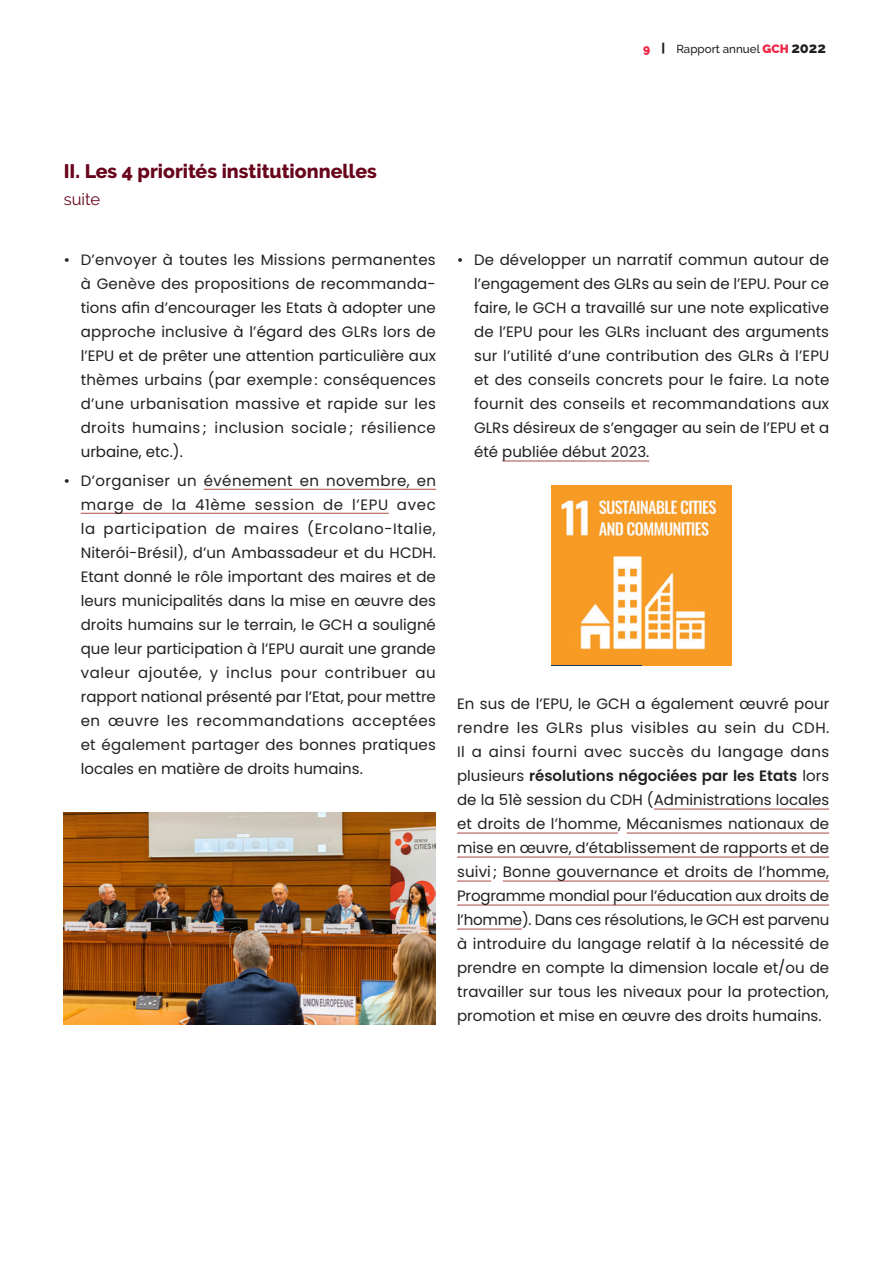
<style>
.page{position:relative;width:893px;height:1263px;background:#fff}
.page>*{position:absolute;margin:0;border:0;box-sizing:border-box;transform-origin:0 0}
.Heading_1{font:800 19.5px "Raleway";color:#68051c}
.Heading_1-2{font:16.5px "Raleway";color:#68051c}
.Body_text{font:15px/24px "Poppins";color:#231f20;text-align:justify}
.t1{font:500 11.55px "Raleway";color:#231f20}
.s1{font-weight:900;font-size:12px;color:#ed2744}
.s2{font-weight:900;font-size:12px}
.s3{font-weight:800;font-size:14.7px}
.s4{font-weight:600}
</style>
<div class="page">
<hr style="left:204px;top:489px;width:232px;height:1px;background:#af4947">
<hr style="left:81px;top:513px;width:308px;height:1px;background:#af4947">
<hr style="left:502px;top:461px;width:147px;height:1px;background:#af4947">
<hr style="left:654px;top:809px;width:175px;height:1px;background:#af4947">
<hr style="left:457px;top:833px;width:161px;height:1px;background:#af4947">
<hr style="left:627px;top:833px;width:202px;height:1px;background:#af4947">
<hr style="left:457px;top:857px;width:372px;height:1px;background:#af4947">
<hr style="left:457px;top:881px;width:34px;height:1px;background:#af4947">
<hr style="left:503px;top:881px;width:326px;height:1px;background:#af4947">
<hr style="left:457px;top:905px;width:372px;height:1px;background:#af4947">
<hr style="left:457px;top:929px;width:65px;height:1px;background:#af4947">
<img style="left:551px;top:486px;width:180px;height:179px">
<img style="left:64px;top:812px;width:372px;height:212px">
<p class="t1" style="left:643px;top:42px;width:184px"><span class="s1">9</span> <span class="s2">|</span> Rapport annuel <span class="s1">GCH</span> <span class="s3">2022</span></p>
<h1 class="Heading_1" style="left:64px;top:160px;width:315px">II. Les 4 priorités institutionnelles</h1>
<h1 class="Heading_1-2" style="left:64px;top:190px;width:38px">suite</h1>
<p class="Body_text" style="left:81px;top:248px;width:357px;text-indent:-17px">• D’envoyer à toutes les Missions permanentes à Genève des propositions de recommanda&shy;tions afin d’encourager les Etats à adopter une approche inclusive à l’égard des GLRs lors de l’EPU et de prêter une attention particulière aux thèmes urbains (par exemple: conséquences d’une urbanisation massive et rapide sur les droits humains ; inclusion sociale ; résilience urbaine, etc.).</p>
<p class="Body_text" style="left:81px;top:468px;width:357px;text-indent:-17px">• D’organiser un événement en novembre, en marge de la 41ème session de l’EPU avec la participation de maires (Ercolano-Italie, Niterói-Brésil), d’un Ambassadeur et du HCDH.<br>Etant donné le rôle important des maires et de leurs municipalités dans la mise en œuvre des droits humains sur le terrain, le GCH a souligné que leur participation à l’EPU aurait une grande valeur ajoutée, y inclus pour contribuer au rapport national présenté par l’Etat, pour mettre en œuvre les recommandations acceptées et également partager des bonnes pratiques locales en matière de droits humains.</p>
<p class="Body_text" style="left:474px;top:248px;width:357px;text-indent:-17px">• De développer un narratif commun autour de l’engagement des GLRs au sein de l’EPU. Pour ce faire, le GCH a travaillé sur une note explicative de l’EPU pour les GLRs incluant des arguments sur l’utilité d’une contribution des GLRs à l’EPU et des conseils concrets pour le faire. La note fournit des conseils et recommandations aux GLRs désireux de s’engager au sein de l’EPU et a été publiée début 2023.</p>
<p class="Body_text" style="left:457px;top:692px;width:374px">En sus de l’EPU, le GCH a également œuvré pour rendre les GLRs plus visibles au sein du CDH.<br>Il a ainsi fourni avec succès du langage dans plusieurs <span class="s4">résolutions négociées par les Etats</span> lors de la 51è session du CDH (Administrations locales et droits de l’homme, Mécanismes nationaux de mise en œuvre, d’établissement de rapports et de suivi ; Bonne gouvernance et droits de l’homme, Programme mondial pour l’éducation aux droits de l’homme). Dans ces résolutions, le GCH est parvenu à introduire du langage relatif à la nécessité de prendre en compte la dimension locale et/ou de travailler sur tous les niveaux pour la protection, promotion et mise en œuvre des droits humains.</p>
</div>
